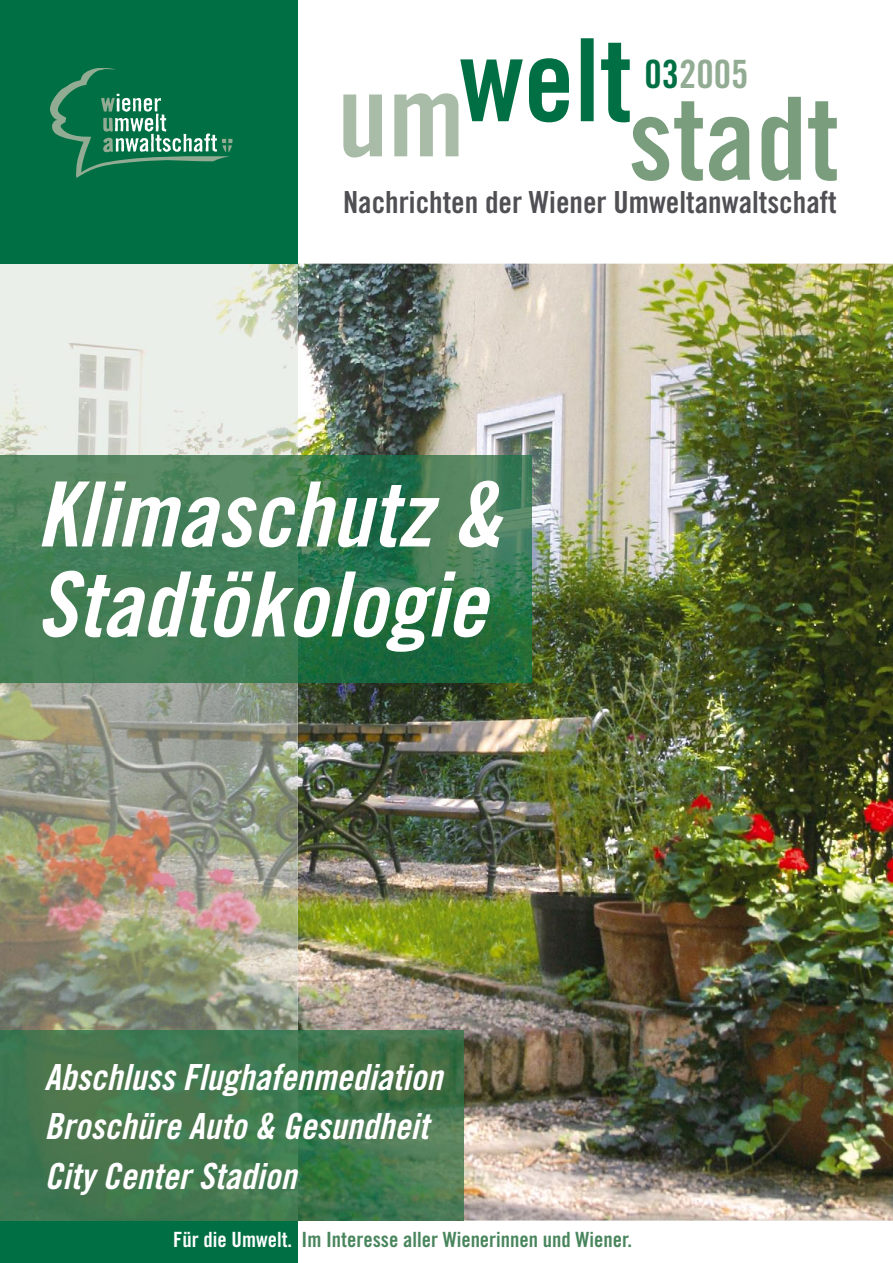
<style>
.page{position:relative;width:893px;height:1263px;background:#fff}
.page>*{position:absolute;margin:0;border:0;box-sizing:border-box;transform-origin:0 0}
.t1{font:90px/90px "Trade Gothic Bold Cond Twenty Obl";color:#fff}
.t2{font:39px "Trade Gothic Bold Cond Twenty";color:#92ac93}
.t3{font:36px/49.5px "Trade Gothic Bold Cond Twenty Obl";color:#fff}
.t4{font:30.45px "Trade Gothic Bold Cond Twenty";color:#504f53}
.t5{font:21px "Trade Gothic Bold Cond Twenty";color:#48855c}
.s1{color:#006f43}
.s2{color:#fff}
</style>
<div class="page">
<img style="left:298px;top:264px;width:595px;height:956px">
<div style="left:0;top:1220px;width:298px;height:43px;background:#006f43"></div>
<img style="left:0;top:264px;width:298px;height:191px">
<img style="left:0;top:682px;width:298px;height:349px">
<img style="left:0;top:1031px;width:463px;height:189px">
<img style="left:0;top:455px;width:531px;height:227px">
<svg style="left:343px;top:95px;width:39px;height:62px"></svg>
<svg style="left:394px;top:59px;width:129px;height:97px"></svg>
<svg style="left:529px;top:58px;width:40px;height:64px"></svg>
<div style="left:581px;top:38px;width:13px;height:83px;background:#006f43"></div>
<svg style="left:601px;top:43px;width:102px;height:138px"></svg>
<svg style="left:709px;top:117px;width:41px;height:64px"></svg>
<svg style="left:761px;top:97px;width:40px;height:84px"></svg>
<svg style="left:808px;top:101px;width:29px;height:80px"></svg>
<div style="left:0;top:0;width:298px;height:264px;background:#006f43"></div>
<svg style="left:50px;top:68px;width:182px;height:110px"></svg>
<p class="t2" style="left:644px;top:51px;width:105px"><span class="s1">03</span>2005</p>
<p class="t4" style="left:343px;top:183px;width:495px">Nachrichten der Wiener Umweltanwaltschaft</p>
<h1 class="t1" style="left:37px;top:469px;width:466px">Klimaschutz &amp;<br>Stadtökologie</h1>
<p class="t3" style="left:45px;top:1052px;width:399px">Abschluss Flughafenmediation<br>Broschüre Auto &amp; Gesundheit<br>City Center Stadion</p>
<p class="t5" style="left:173px;top:1227px;width:460px"><span class="s2">Für die Umwelt.</span> Im Interesse aller Wienerinnen und Wiener.</p>
</div>
